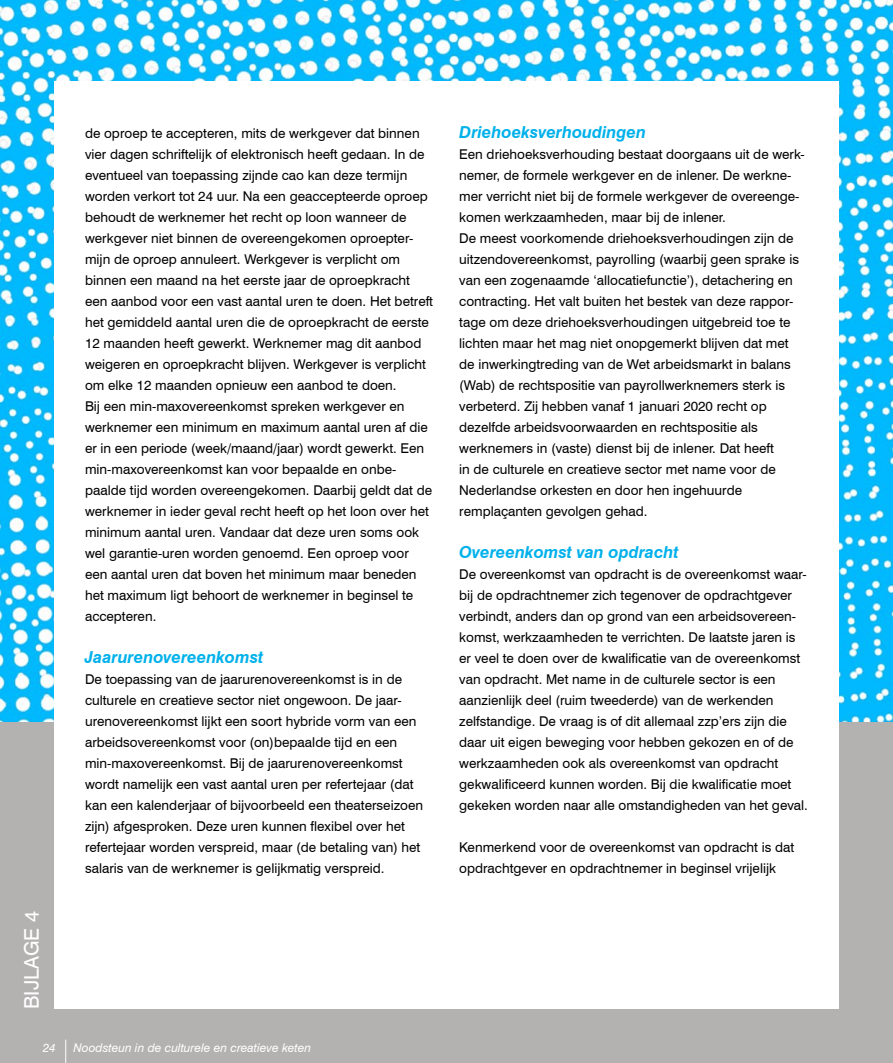
<style>
.page{position:relative;width:893px;height:1063px;background:#fff}
.page>*{position:absolute;margin:0;border:0;box-sizing:border-box;transform-origin:0 0}
.t1{font:20.25px "Swiss 721 BT";color:#fff}
.t2{font:italic 700 16.5px "Swiss 721 BT";color:#00b1eb}
.t3{font:13.5px/21px "Swiss 721 BT";color:#000}
.t4{font:italic 12px "Swiss 721 BT";color:#fff}
</style>
<div class="page">
<img style="left:0;top:0;width:893px;height:723px">
<div style="left:0;top:723px;width:893px;height:340px;background:#b4b1b1"></div>
<div style="left:54px;top:82px;width:785px;height:927px;background:#fff"></div>
<svg style="left:65px;top:1040px;width:1px;height:23px"></svg>
<h1 class="t1" style="left:19px;top:1009px;width:99px;rotate:-90deg">BIJLAGE 4</h1>
<p class="t3" style="left:85px;top:123px;width:350px">de oproep te accepteren, mits de werkgever dat binnen vier dagen schriftelijk of elektronisch heeft gedaan. In de eventueel van toepassing zijnde cao kan deze termijn worden verkort tot 24 uur. Na een geaccepteerde oproep behoudt de werknemer het recht op loon wanneer de werkgever niet binnen de overeengekomen oproepter&shy;mijn de oproep annuleert. Werkgever is verplicht om binnen een maand na het eerste jaar de oproepkracht een aanbod voor een vast aantal uren te doen. Het betreft het gemiddeld aantal uren die de oproepkracht de eerste 12 maanden heeft gewerkt. Werknemer mag dit aanbod weigeren en oproepkracht blijven. Werkgever is verplicht om elke 12 maanden opnieuw een aanbod te doen.<br>Bij een min-maxovereenkomst spreken werkgever en werknemer een minimum en maximum aantal uren af die er in een periode (week/maand/jaar) wordt gewerkt. Een min-maxovereenkomst kan voor bepaalde en onbe&shy;paalde tijd worden overeengekomen. Daarbij geldt dat de werknemer in ieder geval recht heeft op het loon over het minimum aantal uren. Vandaar dat deze uren soms ook wel garantie-uren worden genoemd. Een oproep voor een aantal uren dat boven het minimum maar beneden het maximum ligt behoort de werknemer in beginsel te accepteren.</p>
<p class="t2" style="left:85px;top:647px;width:180px">Jaarurenovereenkomst</p>
<p class="t3" style="left:85px;top:669px;width:340px">De toepassing van de jaarurenovereenkomst is in de culturele en creatieve sector niet ongewoon. De jaar&shy;urenovereenkomst lijkt een soort hybride vorm van een arbeidsovereenkomst voor (on)bepaalde tijd en een min-maxovereenkomst. Bij de jaarurenovereenkomst wordt namelijk een vast aantal uren per refertejaar (dat kan een kalenderjaar of bijvoorbeeld een theaterseizoen zijn) afgesproken. Deze uren kunnen flexibel over het refertejaar worden verspreid, maar (de betaling van) het salaris van de werknemer is gelijkmatig verspreid.</p>
<p class="t4" style="left:43px;top:1040px;width:15px">24</p>
<p class="t4" style="left:73px;top:1040px;width:239px">Noodsteun in de culturele en creatieve keten</p>
<p class="t2" style="left:459px;top:122px;width:188px">Driehoeksverhoudingen</p>
<p class="t3" style="left:459px;top:144px;width:347px">Een driehoeksverhouding bestaat doorgaans uit de werk&shy;nemer, de formele werkgever en de inlener. De werkne&shy;mer verricht niet bij de formele werkgever de overeenge&shy;komen werkzaamheden, maar bij de inlener.<br>De meest voorkomende driehoeksverhoudingen zijn de uitzendovereenkomst, payrolling (waarbij geen sprake is van een zogenaamde ‘allocatiefunctie’), detachering en contracting. Het valt buiten het bestek van deze rappor&shy;tage om deze driehoeksverhoudingen uitgebreid toe te lichten maar het mag niet onopgemerkt blijven dat met de inwerkingtreding van de Wet arbeidsmarkt in balans (Wab) de rechtspositie van payrollwerknemers sterk is verbeterd. Zij hebben vanaf 1 januari 2020 recht op dezelfde arbeidsvoorwaarden en rechtspositie als werknemers in (vaste) dienst bij de inlener. Dat heeft<br>in de culturele en creatieve sector met name voor de Nederlandse orkesten en door hen ingehuurde remplaçanten gevolgen gehad.</p>
<p class="t2" style="left:459px;top:542px;width:221px">Overeenkomst van opdracht</p>
<p class="t3" style="left:459px;top:564px;width:350px">De overeenkomst van opdracht is de overeenkomst waar&shy;bij de opdrachtnemer zich tegenover de opdrachtgever verbindt, anders dan op grond van een arbeidsovereen&shy;komst, werkzaamheden te verrichten. De laatste jaren is er veel te doen over de kwalificatie van de overeenkomst van opdracht. Met name in de culturele sector is een aanzienlijk deel (ruim tweederde) van de werkenden zelfstandige. De vraag is of dit allemaal zzp’ers zijn die daar uit eigen beweging voor hebben gekozen en of de werkzaamheden ook als overeenkomst van opdracht gekwalificeerd kunnen worden. Bij die kwalificatie moet gekeken worden naar alle omstandigheden van het geval.</p>
<p class="t3" style="left:459px;top:837px;width:337px">Kenmerkend voor de overeenkomst van opdracht is dat opdrachtgever en opdrachtnemer in beginsel vrijelijk</p>
</div>
